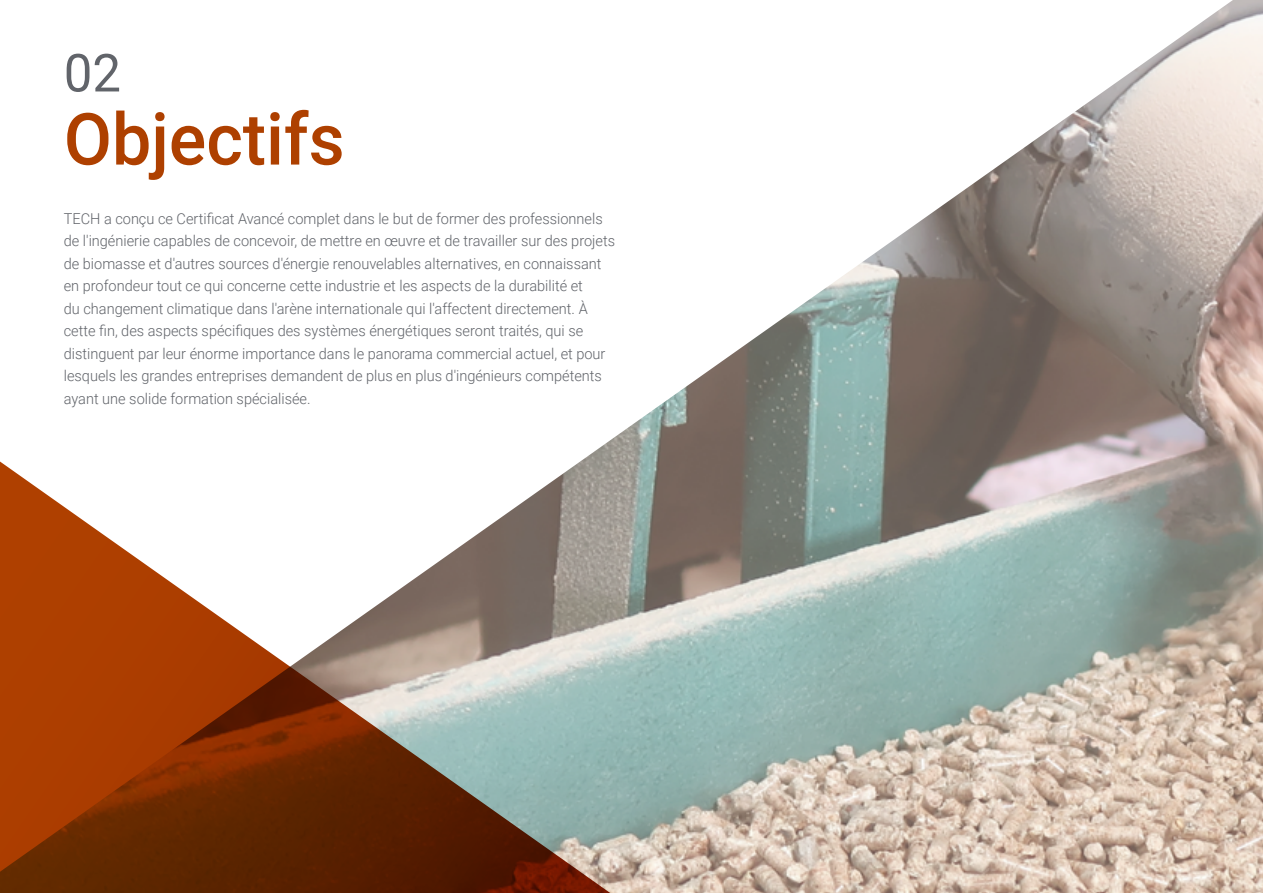
<style>
.page{position:relative;width:1263px;height:893px;background:#fff}
.page>*{position:absolute;margin:0;border:0;box-sizing:border-box;transform-origin:0 0}
.t1{font:500 72px "Roboto";color:#ae4000}
.t2{font:52.5px "Roboto";color:#61646a}
.t3{font:300 15px/22.5px "Roboto";color:#61646a}
</style>
<div class="page">
<img style="left:602px;top:0;width:661px;height:893px">
<svg style="left:0;top:446px;width:640px;height:447px"></svg>
<h2 class="t2" style="left:64px;top:36px;width:59px">02</h2>
<h1 class="t1" style="left:64px;top:89px;width:282px">Objectifs</h1>
<p class="t3" style="left:64px;top:207px;width:553px">TECH a conçu ce Certificat Avancé complet dans le but de former des professionnels de l'ingénierie capables de concevoir, de mettre en œuvre et de travailler sur des projets de biomasse et d'autres sources d'énergie renouvelables alternatives, en connaissant en profondeur tout ce qui concerne cette industrie et les aspects de la durabilité et<br>du changement climatique dans l'arène internationale qui l'affectent directement. À cette fin, des aspects spécifiques des systèmes énergétiques seront traités, qui se distinguent par leur énorme importance dans le panorama commercial actuel, et pour lesquels les grandes entreprises demandent de plus en plus d'ingénieurs compétents ayant une solide formation spécialisée.</p>
</div>
